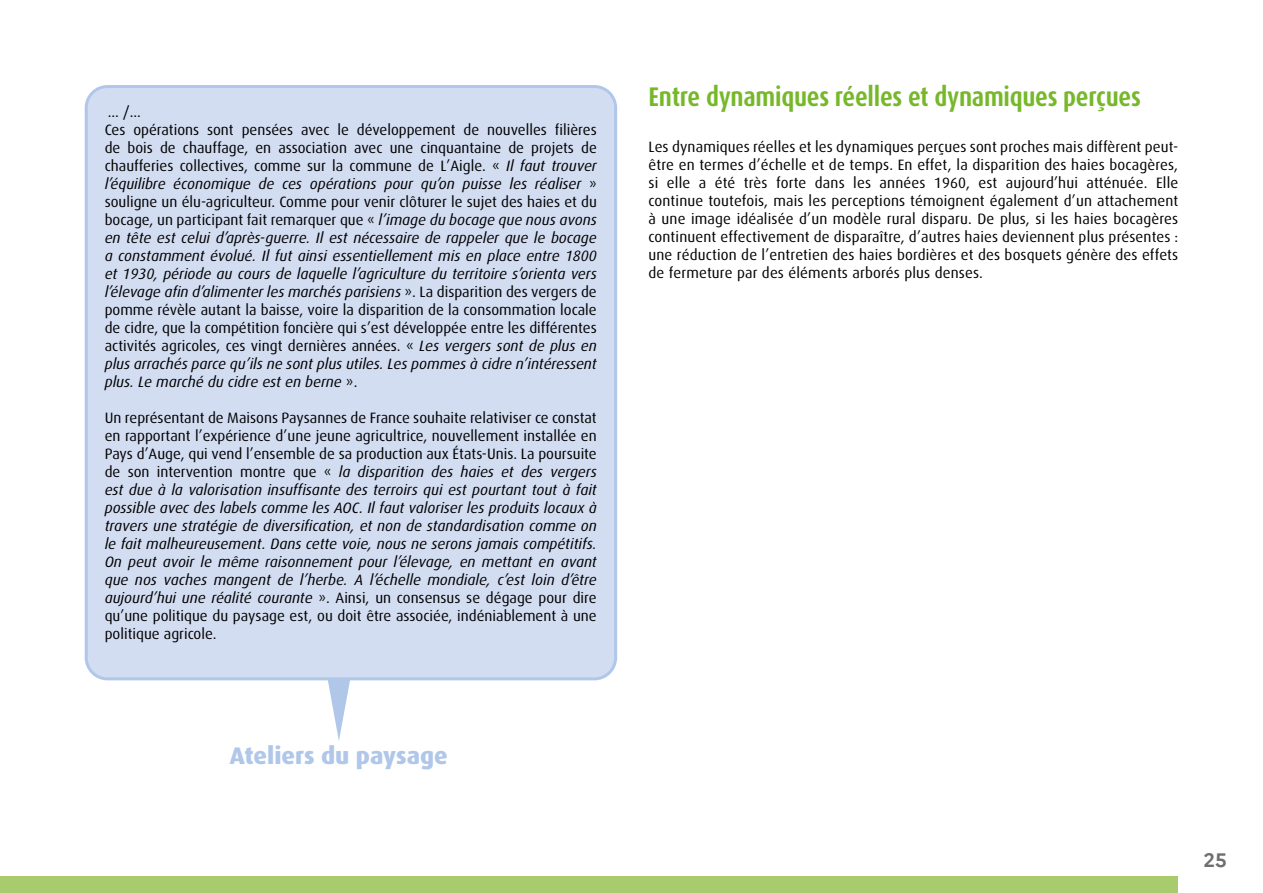
<style>
.page{position:relative;width:1263px;height:893px;background:#fff}
.page>*{position:absolute;margin:0;border:0;box-sizing:border-box;transform-origin:0 0}
.t1{font:700 condensed 27px "Dax OT";letter-spacing:-.01em;color:#76b82a}
.t2{font:800 24px "Dax OT";color:#b0c7e9}
.t3{font:700 19.5px "Marianne";color:#706f6f}
.t4{font:15px/18px "Dax OT";color:#000;text-align:justify}
.t5{font:italic 15px/18px "Dax OT";color:#000;text-align:justify}
.s1{font-style:italic}
.s2{font-style:normal}
</style>
<div class="page">
<div style="left:0;top:876px;width:1178px;height:17px;background:#a8cc6d"></div>
<svg style="left:327px;top:680px;width:24px;height:61px"></svg>
<div style="left:86px;top:87px;width:530px;height:592px;background:#d3ddf2;border-radius:21px"></div>
<div style="left:85px;top:85px;width:532px;height:595px;border:3px solid #b0c7e9;border-radius:21px"></div>
<p class="t4" style="left:105px;top:103px;width:494px;text-align:left">... /...<br>Ces opérations sont pensées avec le développement de nouvelles filières de bois de chauffage, en association avec une cinquantaine de projets de chaufferies collectives, comme sur la commune de L’Aigle. « <span class="s1">Il faut trouver l’équilibre économique de ces opérations pour qu’on puisse les réaliser</span> » souligne un élu-agriculteur. Comme pour venir clôturer le sujet des haies et du bocage, un participant fait remarquer que « <span class="s1">l’image du bocage que nous avons en tête est celui d’après-guerre. Il est nécessaire de rappeler que le bocage a constamment évolué. Il fut ainsi essentiellement mis en place entre 1800 et 1930, période au cours de laquelle l’agriculture du territoire s’orienta vers l’élevage afin d’alimenter les marchés parisiens</span> ». La disparition des vergers de pomme révèle autant la baisse, voire la disparition de la consommation locale de cidre, que la compétition foncière qui s’est développée entre les différentes activités agricoles, ces vingt dernières années. « <span class="s1">Les vergers sont de plus en plus arrachés parce qu’ils ne sont plus utiles. Les pommes à cidre n’intéressent plus. Le marché du cidre est en berne</span> ».</p>
<p class="t5" style="left:105px;top:409px;width:494px"><span class="s2">Un représentant de Maisons Paysannes de France souhaite relativiser ce constat en rapportant l’expérience d’une jeune agricultrice, nouvellement installée en Pays d’Auge, qui vend l’ensemble de sa production aux États-Unis. La poursuite de son intervention montre que «</span> la disparition des haies et des vergers est due à la valorisation insuffisante des terroirs qui est pourtant tout à fait possible avec des labels comme les AOC. Il faut valoriser les produits locaux à travers une stratégie de diversification, et non de standardisation comme on le fait malheureusement. Dans cette voie, nous ne serons jamais compétitifs.<br>On peut avoir le même raisonnement pour l’élevage, en mettant en avant que nos vaches mangent de l’herbe. A l’échelle mondiale, c’est loin d’être aujourd’hui une réalité courante <span class="s2">». Ainsi, un consensus se dégage pour dire qu’une politique du paysage est, ou doit être associée, indéniablement à une politique agricole.</span></p>
<h2 class="t2" style="left:230px;top:742px;width:219px">Ateliers du paysage</h2>
<h1 class="t1" style="left:648px;top:80px;width:494px">Entre dynamiques réelles et dynamiques perçues</h1>
<p class="t4" style="left:648px;top:138px;width:531px">Les dynamiques réelles et les dynamiques perçues sont proches mais diffèrent peut&shy;être en termes d’échelle et de temps. En effet, la disparition des haies bocagères, si elle a été très forte dans les années 1960, est aujourd’hui atténuée. Elle continue toutefois, mais les perceptions témoignent également d’un attachement à une image idéalisée d’un modèle rural disparu. De plus, si les haies bocagères continuent effectivement de disparaître, d’autres haies deviennent plus présentes : une réduction de l’entretien des haies bordières et des bosquets génère des effets de fermeture par des éléments arborés plus denses.</p>
<h3 class="t3" style="left:1203px;top:849px;width:25px">25</h3>
</div>
